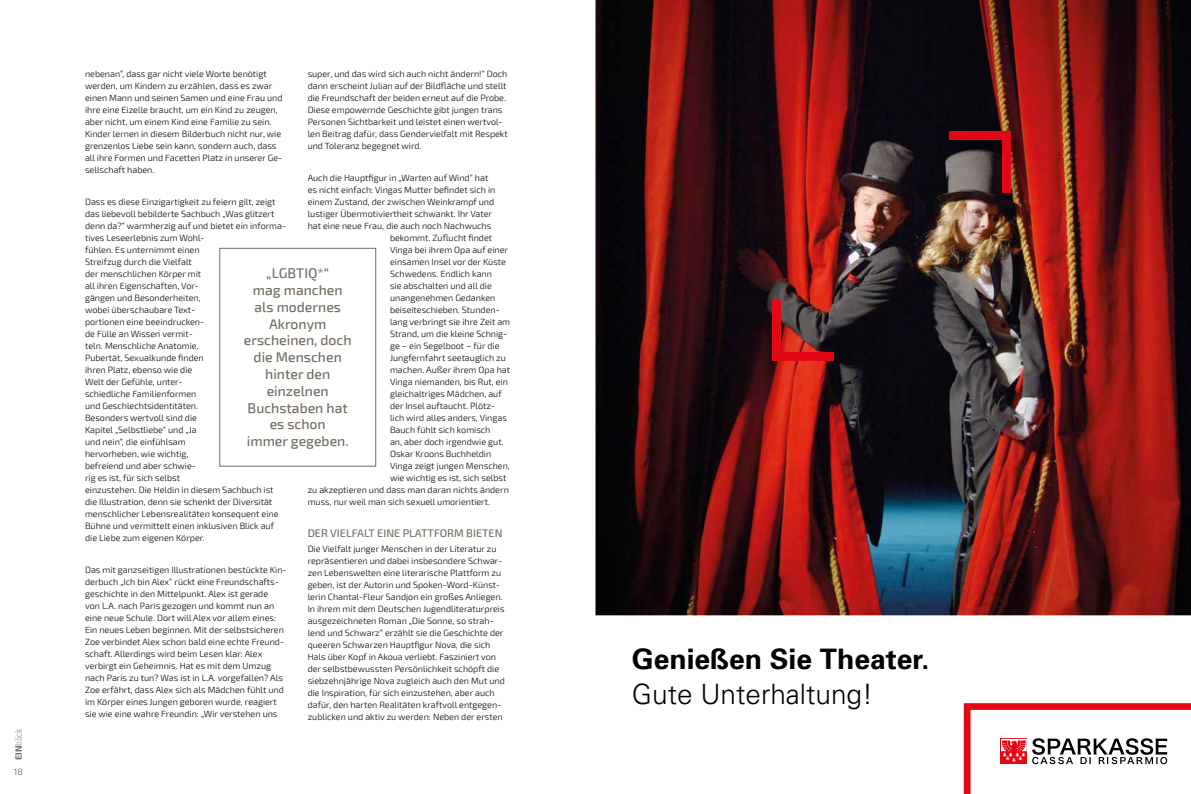
<style>
.page{position:relative;width:1191px;height:794px;background:#fff}
.page>*{position:absolute;margin:0;border:0;box-sizing:border-box;transform-origin:0 0}
.t1{font:700 28.2px "Univers";color:#000}
.t2{font:300 28px "Univers";color:#000}
.t3{font:500 14px/16.8px "Exo 2";color:#756c60;text-align:center}
.t4{font:500 11px "Exo 2";color:#756c60}
.t5{font:300 9px/12px "Exo 2";color:#000}
.t6{font:300 9px "Adelle Condensed";color:#a0988e}
.t7{font:300 9px "Exo 2";color:#575756}
.s1{font-family:"Exo 2";font-weight:700;color:#756c60}
</style>
<div class="page">
<div style="left:220px;top:248px;width:156px;height:218px;border:1px solid #756c60"></div>
<img style="left:595px;top:0;width:596px;height:615px">
<div style="left:772px;top:299px;width:9px;height:62px;background:#e30613"></div>
<div style="left:772px;top:352px;width:62px;height:9px;background:#e30613"></div>
<img style="left:944px;top:126px;width:86px;height:86px">
<div style="left:1002px;top:131px;width:9px;height:62px;background:#e30613"></div>
<div style="left:949px;top:131px;width:62px;height:9px;background:#e30613"></div>
<svg style="left:963px;top:703px;width:228px;height:91px"></svg>
<p class="t6" style="left:13px;top:760px;width:33px;rotate:-90deg"><span class="s1">EIN</span>blick</p>
<p class="t7" style="left:14px;top:766px;width:11px">18</p>
<p class="t5" style="left:308px;top:68px;width:202px">super, und das wird sich auch nicht ändern!“ Doch dann erscheint Julian auf der Bildfläche und stellt die Freundschaft der beiden erneut auf die Probe.<br>Diese empowernde Geschichte gibt jungen trans Personen Sichtbarkeit und leistet einen wertvol&shy;len Beitrag dafür, dass Gendervielfalt mit Respekt und Toleranz begegnet wird.</p>
<p class="t5" style="left:308px;top:172px;width:182px">Auch die Hauptfigur in „Warten auf Wind“ hat</p>
<p class="t5" style="left:308px;top:184px;width:189px">es nicht einfach: Vingas Mutter befindet sich in</p>
<p class="t5" style="left:308px;top:196px;width:188px">einem Zustand, der zwischen Weinkrampf und</p>
<p class="t5" style="left:308px;top:208px;width:186px">lustiger Übermotiviertheit schwankt. Ihr Vater</p>
<p class="t5" style="left:308px;top:220px;width:185px">hat eine neue Frau, die auch noch Nachwuchs</p>
<p class="t5" style="left:390px;top:232px;width:104px">bekommt. Zuflucht findet</p>
<p class="t5" style="left:390px;top:244px;width:119px">Vinga bei ihrem Opa auf einer</p>
<p class="t5" style="left:390px;top:256px;width:117px">einsamen Insel vor der Küste</p>
<p class="t5" style="left:390px;top:268px;width:103px">Schwedens. Endlich kann</p>
<p class="t5" style="left:390px;top:280px;width:103px">sie abschalten und all die</p>
<p class="t5" style="left:390px;top:292px;width:107px">unangenehmen Gedanken</p>
<p class="t5" style="left:390px;top:304px;width:111px">beiseiteschieben. Stunden-</p>
<p class="t5" style="left:390px;top:316px;width:122px">lang verbringt sie ihre Zeit am</p>
<p class="t5" style="left:390px;top:328px;width:119px">Strand, um die kleine Schnig-</p>
<p class="t5" style="left:390px;top:340px;width:111px">ge – ein Segelboot – für die</p>
<p class="t5" style="left:390px;top:352px;width:117px">Jungfernfahrt seetauglich zu</p>
<p class="t5" style="left:390px;top:364px;width:121px">machen. Außer ihrem Opa hat</p>
<p class="t5" style="left:390px;top:376px;width:119px">Vinga niemanden, bis Rut, ein</p>
<p class="t5" style="left:390px;top:388px;width:113px">gleichaltriges Mädchen, auf</p>
<p class="t5" style="left:390px;top:400px;width:106px">der Insel auftaucht. Plötz-</p>
<p class="t5" style="left:390px;top:412px;width:118px">lich wird alles anders, Vingas</p>
<p class="t5" style="left:390px;top:424px;width:102px">Bauch fühlt sich komisch</p>
<p class="t5" style="left:390px;top:436px;width:115px">an, aber doch irgendwie gut.</p>
<p class="t5" style="left:390px;top:448px;width:103px">Oskar Kroons Buchheldin</p>
<p class="t5" style="left:390px;top:460px;width:121px">Vinga zeigt jungen Menschen,</p>
<p class="t5" style="left:390px;top:472px;width:118px">wie wichtig es ist, sich selbst</p>
<p class="t5" style="left:308px;top:484px;width:203px">zu akzeptieren und dass man daran nichts ändern</p>
<p class="t5" style="left:308px;top:496px;width:184px">muss, nur weil man sich sexuell umorientiert.</p>
<p class="t4" style="left:308px;top:527px;width:196px">DER VIELFALT EINE PLATTFORM BIETEN</p>
<p class="t5" style="left:308px;top:543px;width:199px">Die Vielfalt junger Menschen in der Literatur zu repräsentieren und dabei insbesondere Schwar&shy;zen Lebenswelten eine literarische Plattform zu geben, ist der Autorin und Spoken-Word-Künst&shy;lerin Chantal-Fleur Sandjon ein großes Anliegen.<br>In ihrem mit dem Deutschen Jugendliteraturpreis ausgezeichneten Roman „Die Sonne, so strah&shy;lend und Schwarz“ erzählt sie die Geschichte der queeren Schwarzen Hauptfigur Nova, die sich Hals über Kopf in Akoua verliebt. Fasziniert von der selbstbewussten Persönlichkeit schöpft die siebzehnjährige Nova zugleich auch den Mut und die Inspiration, für sich einzustehen, aber auch dafür, den harten Realitäten kraftvoll entgegen&shy;zublicken und aktiv zu werden: Neben der ersten</p>
<p class="t5" style="left:85px;top:68px;width:199px">nebenan“, dass gar nicht viele Worte benötigt werden, um Kindern zu erzählen, dass es zwar einen Mann und seinen Samen und eine Frau und ihre eine Eizelle braucht, um ein Kind zu zeugen, aber nicht, um einem Kind eine Familie zu sein.<br>Kinder lernen in diesem Bilderbuch nicht nur, wie grenzenlos Liebe sein kann, sondern auch, dass all ihre Formen und Facetten Platz in unserer Ge&shy;sellschaft haben.</p>
<p class="t5" style="left:85px;top:196px;width:203px">Dass es diese Einzigartigkeit zu feiern gilt, zeigt das liebevoll bebilderte Sachbuch „Was glitzert denn da?“ warmherzig auf und bietet ein informa&shy;tives Leseerlebnis zum Wohl-<br>fühlen. Es unternimmt einen<br>Streifzug durch die Vielfalt<br>der menschlichen Körper mit<br>all ihren Eigenschaften, Vor-<br>gängen und Besonderheiten,<br>wobei überschaubare Text-<br>portionen eine beeindrucken-<br>de Fülle an Wissen vermit-<br>teln. Menschliche Anatomie,<br>Pubertät, Sexualkunde finden<br>ihren Platz, ebenso wie die<br>Welt der Gefühle, unter-<br>schiedliche Familienformen<br>und Geschlechtsidentitäten.<br>Besonders wertvoll sind die<br>Kapitel „Selbstliebe“ und „Ja<br>und nein“, die einfühlsam<br>hervorheben, wie wichtig,<br>befreiend und aber schwie-<br>rig es ist, für sich selbst<br>einzustehen. Die Heldin in diesem Sachbuch ist die Illustration, denn sie schenkt der Diversität menschlicher Lebensrealitäten konsequent eine Bühne und vermittelt einen inklusiven Blick auf die Liebe zum eigenen Körper.</p>
<p class="t5" style="left:85px;top:564px;width:203px">Das mit ganzseitigen Illustrationen bestückte Kin&shy;derbuch „Ich bin Alex“ rückt eine Freundschafts&shy;geschichte in den Mittelpunkt. Alex ist gerade<br>von L.A. nach Paris gezogen und kommt nun an eine neue Schule. Dort will Alex vor allem eines:<br>Ein neues Leben beginnen. Mit der selbstsicheren Zoe verbindet Alex schon bald eine echte Freund&shy;schaft. Allerdings wird beim Lesen klar: Alex verbirgt ein Geheimnis. Hat es mit dem Umzug nach Paris zu tun? Was ist in L.A. vorgefallen? Als Zoe erfährt, dass Alex sich als Mädchen fühlt und im Körper eines Jungen geboren wurde, reagiert sie wie eine wahre Freundin: „Wir verstehen uns</p>
<h3 class="t3" style="left:244px;top:265px;width:109px">„LGBTIQ*“<br>mag manchen als modernes<br>Akronym erscheinen, doch die Menschen hinter den einzelnen<br>Buchstaben hat es schon<br>immer gegeben.</h3>
<h1 class="t1" style="left:632px;top:640px;width:299px">Genießen Sie Theater.</h1>
<h2 class="t2" style="left:632px;top:677px;width:243px">Gute Unterhaltung!</h2>
</div>
